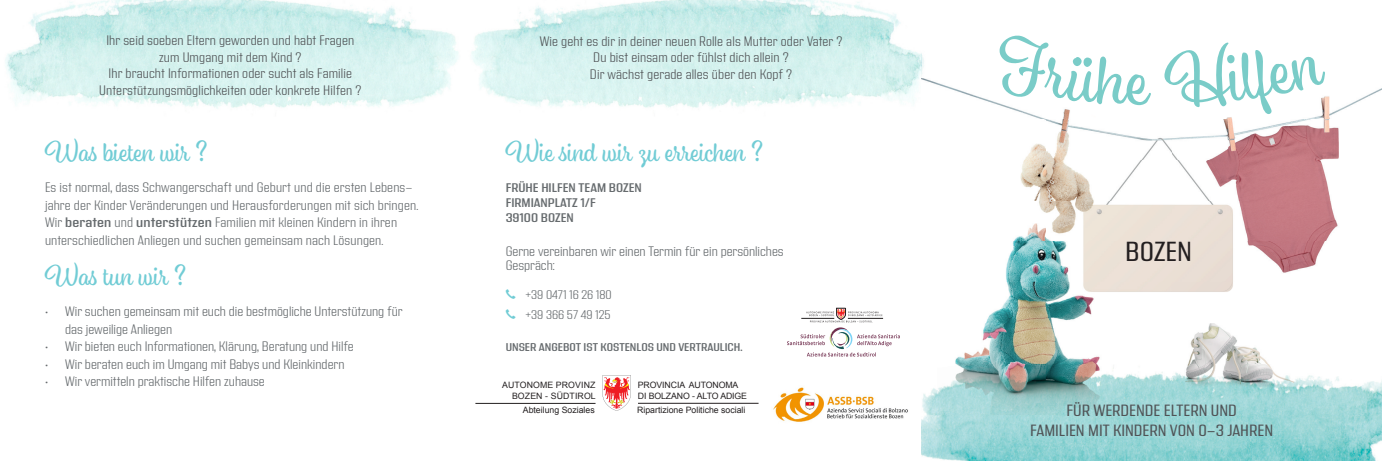
<style>
.page{position:relative;width:1382px;height:461px;background:#fff}
.page>*{position:absolute;margin:0;border:0;box-sizing:border-box;transform-origin:0 0}
.t1{font:27.5px "Eds Market Upright Script";color:#71ccd5}
.t2{font:27.5px "Address Sans Pro";color:#231f20}
.t3{font:16.25px/20px "Address Sans Pro";color:#505356;text-align:center}
.t4{font:300 13.75px/17.5px "Address Sans Pro";color:#666b6e}
.t5{font:300 13.75px/16.5px "Address Sans Pro";letter-spacing:.01em;color:#505356;text-align:center}
.t6{font:600 12.5px "Address Sans Pro";color:#666b6e}
.t7{font:300 12.5px "Address Sans Pro";color:#666b6e}
.t8{font:600 11.25px "Address Sans Pro";color:#666b6e}
.t9{font:8.75px/10.6px "Arial";color:#231f20;text-align:right}
.s1{font-weight:600}
</style>
<div class="page">
<img style="left:5px;top:0;width:920px;height:109px">
<img style="left:921px;top:79px;width:461px;height:382px">
<svg style="left:787px;top:308px;width:113px;height:48px"></svg>
<svg style="left:602px;top:375px;width:29px;height:35px"></svg>
<hr style="left:638px;top:403px;width:120px;height:1px;background:#231f20">
<hr style="left:475px;top:403px;width:120px;height:1px;background:#231f20">
<img style="left:773px;top:387px;width:135px;height:35px">
<svg style="left:990px;top:79px;width:161px;height:27px"></svg>
<svg style="left:1163px;top:79px;width:165px;height:36px"></svg>
<p class="t5" style="left:99px;top:33px;width:264px">Ihr seid soeben Eltern geworden und habt Fragen zum Umgang mit dem Kind ?<br>Ihr braucht Informationen oder sucht als Familie Unterstützungsmöglichkeiten oder konkrete Hilfen ?</p>
<h1 class="t1" style="left:45px;top:135px;width:164px">Was bieten wir ?</h1>
<p class="t4" style="left:45px;top:179px;width:375px">Es ist normal, dass Schwangerschaft und Geburt und die ersten Lebens&shy;jahre der Kinder Veränderungen und Herausforderungen mit sich bringen.<br>Wir <span class="s1">beraten</span> und <span class="s1">unterstützen</span> Familien mit kleinen Kindern in ihren unterschiedlichen Anliegen und suchen gemeinsam nach Lösungen.</p>
<h1 class="t1" style="left:45px;top:259px;width:142px">Was tun wir ?</h1>
<p class="t4" style="left:65px;top:303px;width:339px;text-indent:-20px">• Wir suchen gemeinsam mit euch die bestmögliche Unterstützung für das jeweilige Anliegen</p>
<p class="t4" style="left:45px;top:338px;width:310px">• Wir bieten euch Informationen, Klärung, Beratung und Hilfe</p>
<p class="t4" style="left:45px;top:356px;width:301px">• Wir beraten euch im Umgang mit Babys und Kleinkindern</p>
<p class="t4" style="left:45px;top:373px;width:221px">• Wir vermitteln praktische Hilfen zuhause</p>
<p class="t5" style="left:540px;top:33px;width:304px">Wie geht es dir in deiner neuen Rolle als Mutter oder Vater ?<br>Du bist einsam oder fühlst dich allein ?<br>Dir wächst gerade alles über den Kopf ?</p>
<h1 class="t1" style="left:506px;top:135px;width:259px">Wie sind wir zu erreichen ?</h1>
<p class="t6" style="left:506px;top:181px;width:138px">FRÜHE HILFEN TEAM BOZEN</p>
<p class="t6" style="left:506px;top:196px;width:92px">FIRMIANPLATZ 1/F</p>
<p class="t6" style="left:506px;top:211px;width:70px">39100 BOZEN</p>
<p class="t4" style="left:506px;top:245px;width:280px;line-height:13.8px">Gerne vereinbaren wir einen Termin für ein persönliches<br>Gespräch:</p>
<p class="t7" style="left:525px;top:288px;width:88px">+39 0471 16 26 180</p>
<p class="t7" style="left:525px;top:308px;width:87px">+39 366 57 49 125</p>
<p class="t8" style="left:506px;top:340px;width:238px">UNSER ANGEBOT IST KOSTENLOS UND VERTRAULICH.</p>
<p class="t9" style="left:502px;top:380px;width:95px">AUTONOME PROVINZ<br>BOZEN - SÜDTIROL</p>
<p class="t9" style="left:638px;top:380px;width:111px;text-align:left">PROVINCIA AUTONOMA<br>DI BOLZANO - ALTO ADIGE</p>
<p class="t9" style="left:523px;top:404px;width:73px">Abteilung Soziales</p>
<p class="t9" style="left:637px;top:404px;width:110px">Ripartizione Politiche sociali</p>
<p class="t2" style="left:1125px;top:236px;width:68px">BOZEN</p>
<p class="t3" style="left:1030px;top:401px;width:244px">FÜR WERDENDE ELTERN UND<br>FAMILIEN MIT KINDERN VON 0-3 JAHREN</p>
</div>
